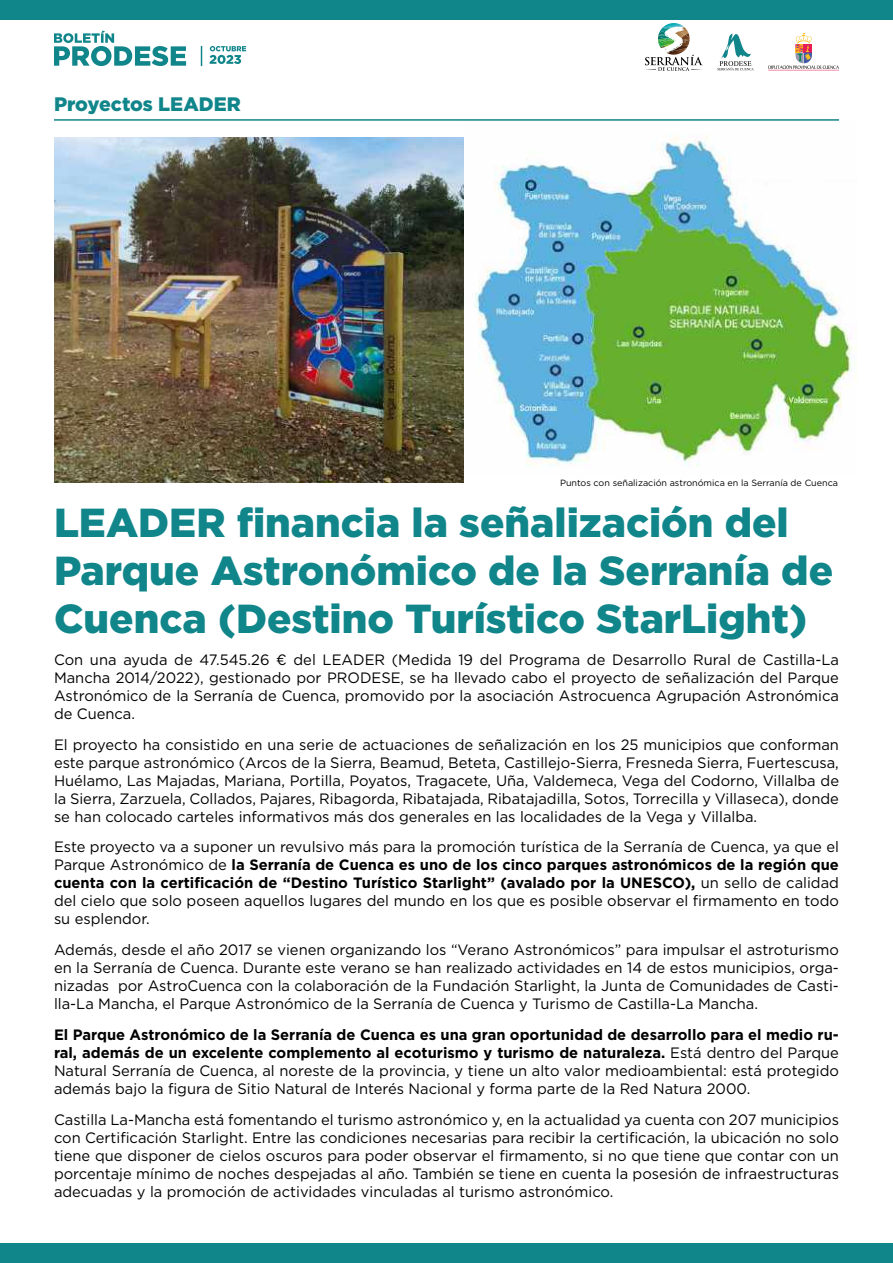
<style>
.page{position:relative;width:893px;height:1263px;background:#fff}
.page>*{position:absolute;margin:0;border:0;box-sizing:border-box;transform-origin:0 0}
.t1{font:900 40.5px/48px "Gotham";color:#10858a}
.t2{font:900 19.5px "Gotham";color:#10858a}
.t3{font:15px/18px "Gotham";color:#000;text-align:justify}
.t4{font:9px "Gotham";color:#000}
.s1{font-weight:700}
</style>
<div class="page">
<img style="left:463px;top:135px;width:393px;height:341px">
<img style="left:54px;top:137px;width:409px;height:345px">
<div style="left:0;top:1244px;width:893px;height:19px;background:#10858a"></div>
<hr style="left:54px;top:119px;width:785px;height:2px;background:#10858a">
<svg style="left:54px;top:31px;width:132px;height:35px"></svg>
<div style="left:0;top:0;width:893px;height:19px;background:#10858a"></div>
<svg style="left:201px;top:46px;width:1px;height:20px"></svg>
<svg style="left:717px;top:33px;width:37px;height:37px"></svg>
<hr style="left:768px;top:70px;width:71px;height:1px;background:#e61c54">
<svg style="left:768px;top:34px;width:71px;height:35px"></svg>
<svg style="left:644px;top:23px;width:59px;height:48px"></svg>
<svg style="left:210px;top:46px;width:36px;height:18px"></svg>
<h2 class="t2" style="left:54px;top:90px;width:188px">Proyectos LEADER</h2>
<p class="t4" style="left:560px;top:477px;width:280px">Puntos con señalización astronómica en la Serranía de Cuenca</p>
<h1 class="t1" style="left:54px;top:498px;width:781px">LEADER financia la señalización del<br>Parque Astronómico de la Serranía de<br>Cuenca (Destino Turístico StarLight)</h1>
<p class="t3" style="left:54px;top:650px;width:786px">Con una ayuda de 47.545.26 € del LEADER (Medida 19 del Programa de Desarrollo Rural de Castilla-La Mancha 2014/2022), gestionado por PRODESE, se ha llevado cabo el proyecto de señalización del Parque Astronómico de la Serranía de Cuenca, promovido por la asociación Astrocuenca Agrupación Astronómica de Cuenca.</p>
<p class="t3" style="left:54px;top:735px;width:786px">El proyecto ha consistido en una serie de actuaciones de señalización en los 25 municipios que conforman este parque astronómico (Arcos de la Sierra, Beamud, Beteta, Castillejo-Sierra, Fresneda Sierra, Fuertescusa, Huélamo, Las Majadas, Mariana, Portilla, Poyatos, Tragacete, Uña, Valdemeca, Vega del Codorno, Villalba de la Sierra, Zarzuela, Collados, Pajares, Ribagorda, Ribatajada, Ribatajadilla, Sotos, Torrecilla y Villaseca), donde se han colocado carteles informativos más dos generales en las localidades de la Vega y Villalba.</p>
<p class="t3" style="left:54px;top:838px;width:786px">Este proyecto va a suponer un revulsivo más para la promoción turística de la Serranía de Cuenca, ya que el Parque Astronómico de <span class="s1">la Serranía de Cuenca es uno de los cinco parques astronómicos de la región que cuenta con la certificación de “Destino Turístico Starlight” (avalado por la UNESCO),</span> un sello de calidad del cielo que solo poseen aquellos lugares del mundo en los que es posible observar el firmamento en todo su esplendor.</p>
<p class="t3" style="left:54px;top:940px;width:786px">Además, desde el año 2017 se vienen organizando los “Verano Astronómicos” para impulsar el astroturismo en la Serranía de Cuenca. Durante este verano se han realizado actividades en 14 de estos municipios, orga&shy;nizadas por AstroCuenca con la colaboración de la Fundación Starlight, la Junta de Comunidades de Casti&shy;lla-La Mancha, el Parque Astronómico de la Serranía de Cuenca y Turismo de Castilla-La Mancha.</p>
<p class="t3" style="left:54px;top:1025px;width:786px"><span class="s1">El Parque Astronómico de la Serranía de Cuenca es una gran oportunidad de desarrollo para el medio ru&shy;ral, además de un excelente complemento al ecoturismo y turismo de naturaleza.</span> Está dentro del Parque Natural Serranía de Cuenca, al noreste de la provincia, y tiene un alto valor medioambiental: está protegido además bajo la figura de Sitio Natural de Interés Nacional y forma parte de la Red Natura 2000.</p>
<p class="t3" style="left:54px;top:1110px;width:786px">Castilla La-Mancha está fomentando el turismo astronómico y, en la actualidad ya cuenta con 207 municipios con Certificación Starlight. Entre las condiciones necesarias para recibir la certificación, la ubicación no solo tiene que disponer de cielos oscuros para poder observar el firmamento, si no que tiene que contar con un porcentaje mínimo de noches despejadas al año. También se tiene en cuenta la posesión de infraestructuras adecuadas y la promoción de actividades vinculadas al turismo astronómico.</p>
</div>
